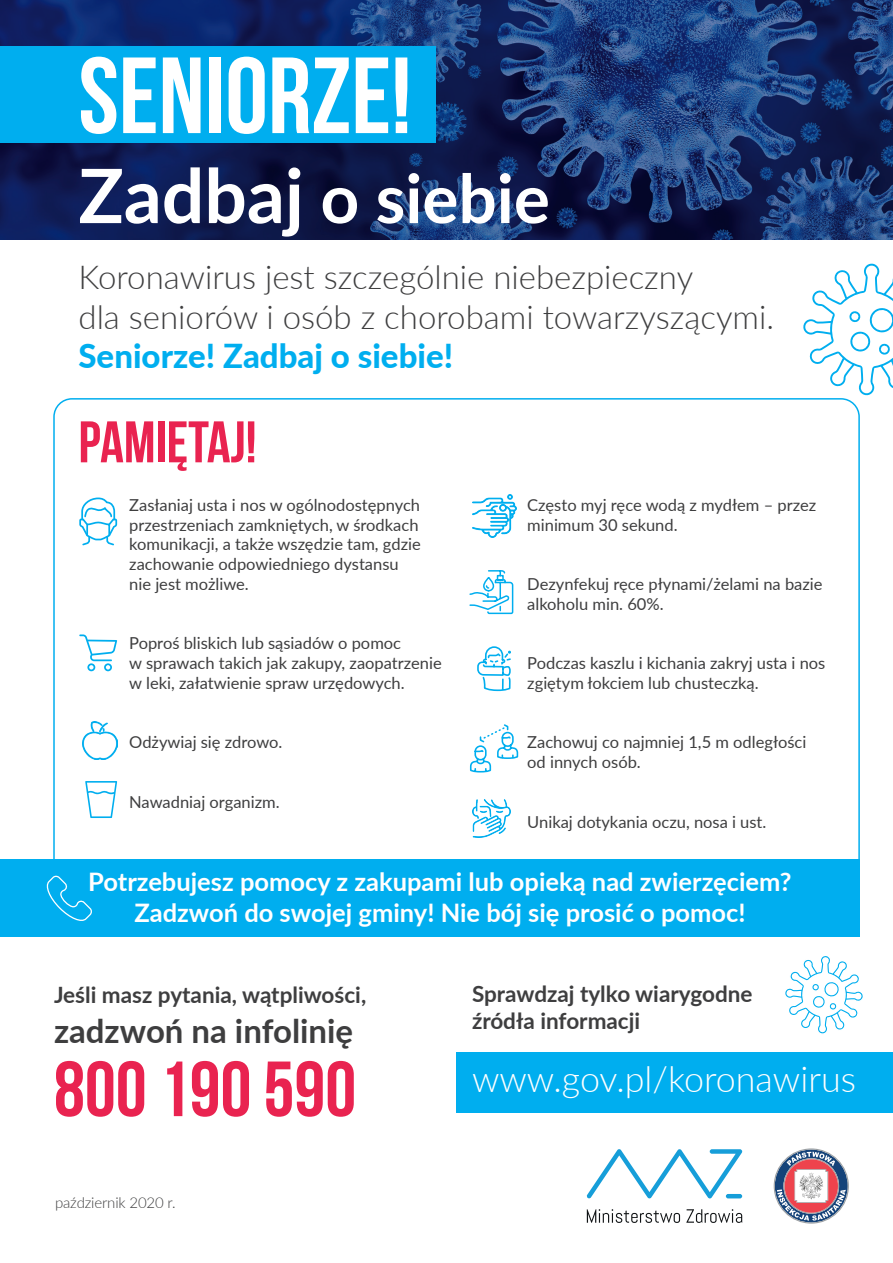
<style>
.page{position:relative;width:893px;height:1263px;background:#fff}
.page>*{position:absolute;margin:0;border:0;box-sizing:border-box;transform-origin:0 0}
.t1{font:108px "Bebas Neue";color:#fff}
.t2{font:700 78px "Bebas Neue";color:#e92350}
.t3{font:700 67.5px "Lato";color:#fff}
.t4{font:700 58.5px "Bebas Neue";color:#e92350}
.t5{font:300 35.85px "Lato";color:#fff}
.t6{font:300 33px/39.6px "Lato";color:#3e3e3f}
.t7{font:800 33px "Lato";color:#00aeef}
.t8{font:700 33px "Lato";color:#3e3e3f}
.t9{font:700 25.5px/30.6px "Lato";color:#fff;text-align:center}
.t10{font:700 22.5px/27px "Lato";color:#3e3e3f}
.t11{font:16.5px/19.8px "Lato";color:#3e3e3f}
.t12{font:300 15px "Lato";letter-spacing:-.01em;color:#3e3e3f}
.s1{font-size:75px}
</style>
<div class="page">
<svg style="left:0;top:0;width:893px;height:239px;background:#152d66"></svg>
<div style="left:0;top:47px;width:436px;height:96px;background:#00aeef"></div>
<div style="left:0;top:860px;width:860px;height:77px;background:#00aeef"></div>
<svg style="left:79px;top:497px;width:39px;height:49px"></svg>
<img style="left:472px;top:494px;width:44px;height:44px">
<img style="left:83px;top:722px;width:34px;height:37px">
<svg style="left:477px;top:646px;width:34px;height:46px"></svg>
<svg style="left:469px;top:724px;width:50px;height:49px"></svg>
<img style="left:472px;top:799px;width:39px;height:39px">
<div style="left:457px;top:1052px;width:436px;height:61px;background:#00aeef"></div>
<svg style="left:469px;top:570px;width:45px;height:45px"></svg>
<svg style="left:79px;top:634px;width:38px;height:37px"></svg>
<svg style="left:85px;top:781px;width:32px;height:37px"></svg>
<svg style="left:46px;top:876px;width:46px;height:45px"></svg>
<svg style="left:785px;top:956px;width:78px;height:78px"></svg>
<svg style="left:799px;top:263px;width:94px;height:172px"></svg>
<svg style="left:774px;top:1148px;width:75px;height:75px"></svg>
<svg style="left:587px;top:1209px;width:93px;height:14px"></svg>
<svg style="left:686px;top:1209px;width:56px;height:14px"></svg>
<svg style="left:587px;top:1149px;width:155px;height:49px"></svg>
<hr style="left:726px;top:1194px;width:16px;height:4px;background:#169ed9;border-radius:2px">
<h1 class="t1" style="left:78px;top:37px;width:335px">SENIORZE!</h1>
<h3 class="t3" style="left:78px;top:149px;width:473px"><span class="s1">Zadbaj</span> o siebie</h3>
<h3 class="t6" style="left:78px;top:256px;width:697px">Koronawirus jest szczególnie niebezpieczny<br>dla seniorów i osób z chorobami towarzyszącymi.</h3>
<h3 class="t7" style="left:78px;top:332px;width:376px">Seniorze! Zadbaj o siebie!</h3>
<h3 class="t4" style="left:78px;top:410px;width:180px">PAMIĘTAJ!</h3>
<p class="t11" style="left:129px;top:494px;width:293px">Zasłaniaj usta i nos w ogólnodostępnych przestrzeniach zamkniętych, w środkach komunikacji, a także wszędzie tam, gdzie zachowanie odpowiedniego dystansu nie jest możliwe.</p>
<p class="t11" style="left:129px;top:633px;width:314px">Poproś bliskich lub sąsiadów o pomoc<br>w sprawach takich jak zakupy, zaopatrzenie w leki, załatwienie spraw urzędowych.</p>
<p class="t11" style="left:129px;top:732px;width:155px">Odżywiaj się zdrowo.</p>
<p class="t11" style="left:129px;top:791px;width:152px">Nawadniaj organizm.</p>
<p class="t11" style="left:527px;top:494px;width:290px">Często myj ręce wodą z mydłem – przez minimum 30 sekund.</p>
<p class="t11" style="left:527px;top:573px;width:297px">Dezynfekuj ręce płynami/żelami na bazie alkoholu min. 60%.</p>
<p class="t11" style="left:527px;top:653px;width:300px">Podczas kaszlu i kichania zakryj usta i nos zgiętym łokciem lub chusteczką.</p>
<p class="t11" style="left:527px;top:732px;width:281px">Zachowuj co najmniej 1,5 m odległości od innych osób.</p>
<p class="t11" style="left:527px;top:811px;width:241px">Unikaj dotykania oczu, nosa i ust.</p>
<h3 class="t9" style="left:88px;top:866px;width:705px">Potrzebujesz pomocy z zakupami lub opieką nad zwierzęciem?<br>Zadzwoń do swojej gminy! Nie bój się prosić o pomoc!</h3>
<h3 class="t10" style="left:54px;top:980px;width:314px">Jeśli masz pytania, wątpliwości,</h3>
<h3 class="t8" style="left:54px;top:1006px;width:301px">zadzwoń na infolinię</h3>
<h2 class="t2" style="left:54px;top:1046px;width:304px">800 190 590</h2>
<p class="t12" style="left:55px;top:1192px;width:122px">październik 2020 r.</p>
<h3 class="t10" style="left:472px;top:979px;width:282px">Sprawdzaj tylko wiarygodne źródła informacji</h3>
<h3 class="t5" style="left:472px;top:1054px;width:386px">www.gov.pl/koronawirus</h3>
</div>
